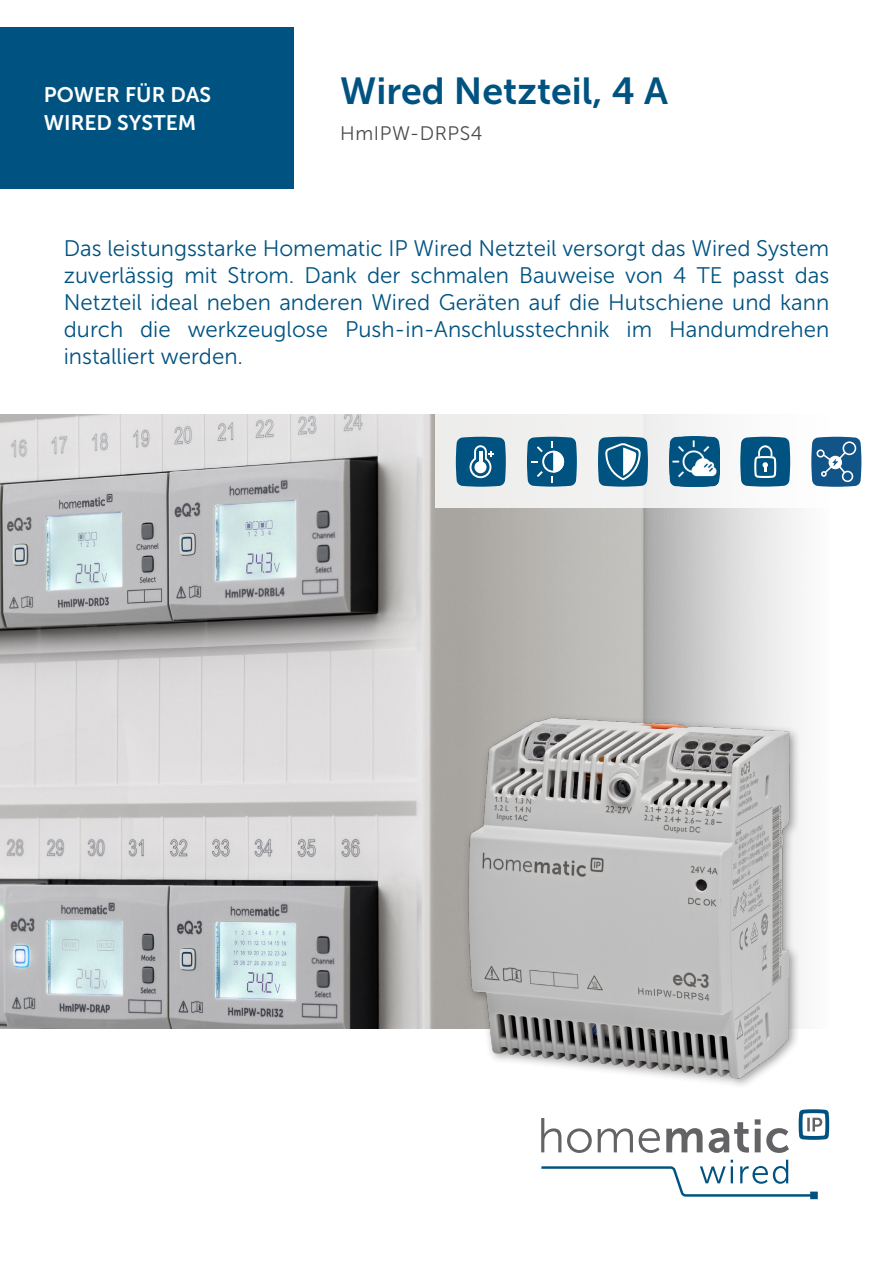
<style>
.page{position:relative;width:893px;height:1263px;background:#fff}
.page>*{position:absolute;margin:0;border:0;box-sizing:border-box;transform-origin:0 0}
.Headline{font:37.5px "Museo Sans 700";color:#005381}
.Fließtext_Deckblatt{font:22.5px/27px "Museo Sans 300";color:#005381;text-align:justify}
.Kastentext{font:21px/28.5px "Museo Sans 700";color:#fff}
.Subheadline{font:19.5px "Museo Sans 300";letter-spacing:.03em;color:#4b4c4d}
</style>
<div class="page">
<img style="left:0;top:414px;width:800px;height:614px">
<div style="left:435px;top:402px;width:458px;height:105px;background:#f6f6f6"></div>
<div style="left:0;top:27px;width:294px;height:162px;background:#005381"></div>
<svg style="left:541px;top:1118px;width:248px;height:35px"></svg>
<svg style="left:799px;top:1109px;width:30px;height:31px"></svg>
<svg style="left:541px;top:1160px;width:277px;height:39px"></svg>
<img style="left:428px;top:697px;width:372px;height:389px">
<svg style="left:456px;top:437px;width:50px;height:50px;background:#2d7197"></svg>
<img style="left:669px;top:437px;width:50px;height:50px">
<svg style="left:740px;top:437px;width:50px;height:50px;background:#256b93"></svg>
<svg style="left:527px;top:437px;width:50px;height:50px;background:#2d7196"></svg>
<svg style="left:598px;top:437px;width:50px;height:50px"></svg>
<svg style="left:811px;top:437px;width:50px;height:50px;background:#3b729d"></svg>
<p class="Kastentext" style="left:44px;top:80px;width:169px">POWER FÜR DAS<br>WIRED SYSTEM</p>
<p class="Headline" style="left:340px;top:70px;width:329px">Wired Netzteil, 4 A</p>
<p class="Subheadline" style="left:340px;top:123px;width:144px">HmIPW-DRPS4</p>
<p class="Fließtext_Deckblatt" style="left:64px;top:235px;width:767px">Das leistungsstarke Homematic IP Wired Netzteil versorgt das Wired System zuverlässig mit Strom. Dank der schmalen Bauweise von 4 TE passt das Netzteil ideal neben anderen Wired Geräten auf die Hutschiene und kann durch die werkzeuglose Push-in-Anschlusstechnik im Handumdrehen installiert werden.</p>
</div>
